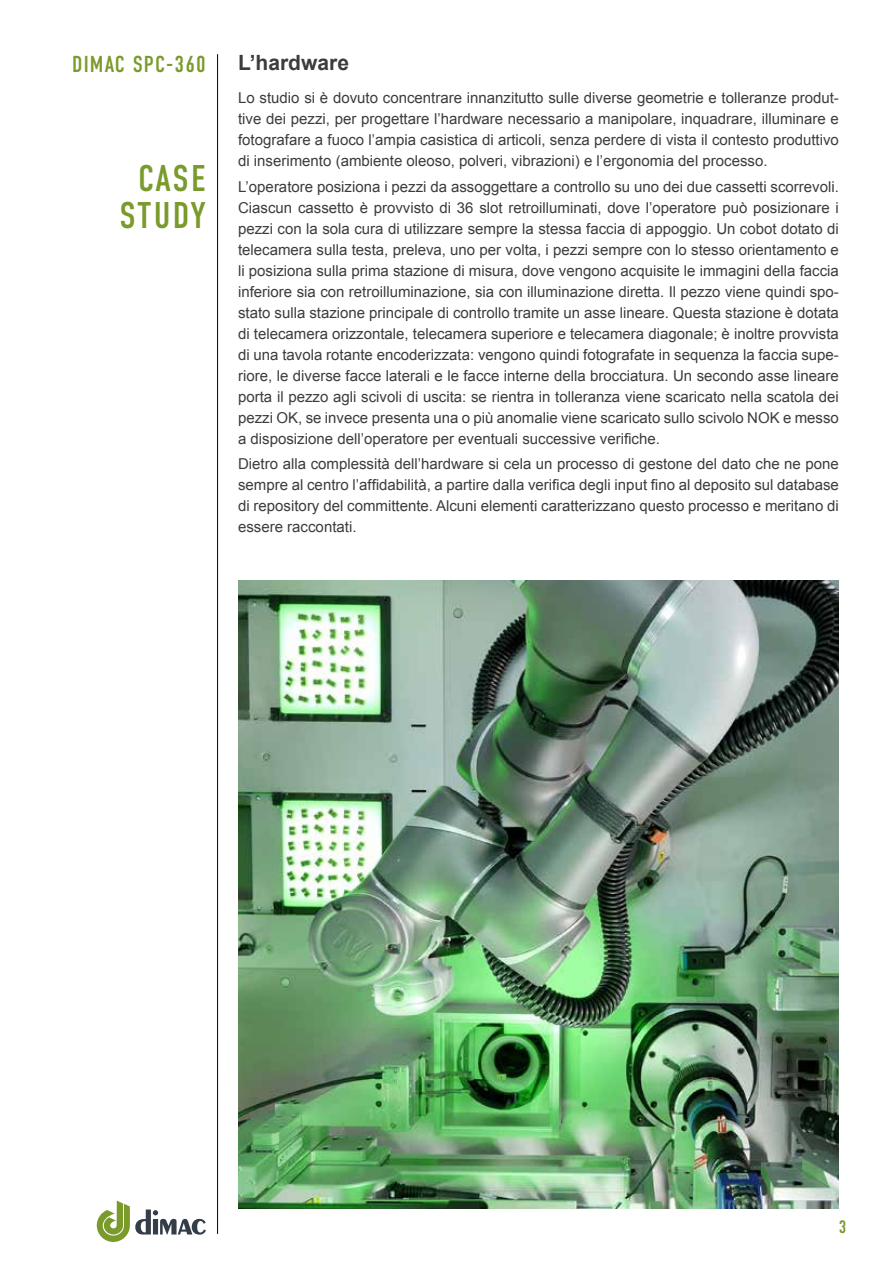
<style>
.page{position:relative;width:893px;height:1263px;background:#fff}
.page>*{position:absolute;margin:0;border:0;box-sizing:border-box;transform-origin:0 0}
.t1{font:37.2px/36.6px "DIN Condensed";letter-spacing:.045em;color:#7a9a2b;text-align:center}
.t2{font:23.1px "DIN Condensed";letter-spacing:.05em;color:#7a9a2b}
.t3{font:700 21px "Arial";color:#3c3c3b}
.t4{font:18px "DIN Condensed";color:#7a9a2b}
.t5{font:15px/21px "Arial";color:#3c3c3b;text-align:justify}
</style>
<div class="page">
<hr style="left:217px;top:54px;width:1px;height:1180px;background:#000">
<svg style="left:97px;top:1200px;width:109px;height:42px"></svg>
<img style="left:238px;top:580px;width:601px;height:629px">
<h2 class="t2" style="left:72px;top:51px;width:135px">DIMAC SPC-360</h2>
<h1 class="t1" style="left:119px;top:161px;width:88px">CASE<br>STUDY</h1>
<h3 class="t3" style="left:238px;top:48px;width:112px">L’hardware</h3>
<p class="t5" style="left:238px;top:88px;width:602px">Lo studio si è dovuto concentrare innanzitutto sulle diverse geometrie e tolleranze produt&shy;tive dei pezzi, per progettare l’hardware necessario a manipolare, inquadrare, illuminare e fotografare a fuoco l’ampia casistica di articoli, senza perdere di vista il contesto produttivo di inserimento (ambiente oleoso, polveri, vibrazioni) e l’ergonomia del processo.</p>
<p class="t5" style="left:238px;top:176px;width:602px">L’operatore posiziona i pezzi da assoggettare a controllo su uno dei due cassetti scorrevoli.<br>Ciascun cassetto è provvisto di 36 slot retroilluminati, dove l’operatore può posizionare i pezzi con la sola cura di utilizzare sempre la stessa faccia di appoggio. Un cobot dotato di telecamera sulla testa, preleva, uno per volta, i pezzi sempre con lo stesso orientamento e li posiziona sulla prima stazione di misura, dove vengono acquisite le immagini della faccia inferiore sia con retroilluminazione, sia con illuminazione diretta. Il pezzo viene quindi spo&shy;stato sulla stazione principale di controllo tramite un asse lineare. Questa stazione è dotata di telecamera orizzontale, telecamera superiore e telecamera diagonale; è inoltre provvista di una tavola rotante encoderizzata: vengono quindi fotografate in sequenza la faccia supe&shy;riore, le diverse facce laterali e le facce interne della brocciatura. Un secondo asse lineare porta il pezzo agli scivoli di uscita: se rientra in tolleranza viene scaricato nella scatola dei pezzi OK, se invece presenta una o più anomalie viene scaricato sullo scivolo NOK e messo a disposizione dell’operatore per eventuali successive verifiche.</p>
<p class="t5" style="left:238px;top:453px;width:602px">Dietro alla complessità dell’hardware si cela un processo di gestone del dato che ne pone sempre al centro l’affidabilità, a partire dalla verifica degli input fino al deposito sul database di repository del committente. Alcuni elementi caratterizzano questo processo e meritano di essere raccontati.</p>
<p class="t4" style="left:839px;top:1217px;width:9px">3</p>
</div>
